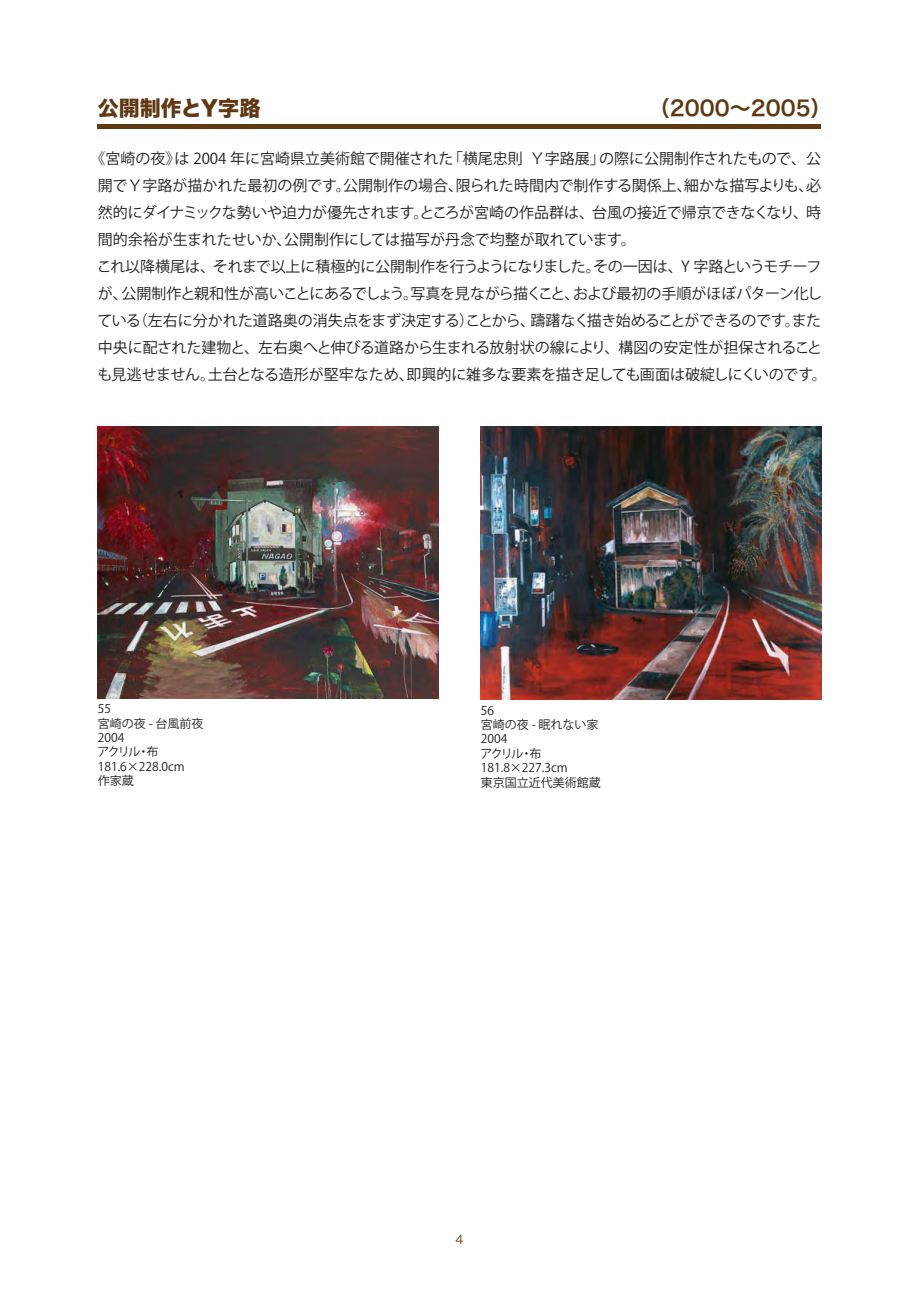
<style>
.page{position:relative;width:919px;height:1289px;background:#fff}
.page>*{position:absolute;margin:0;border:0;box-sizing:border-box;transform-origin:0 0}
.t1{font:21px "Hira Kaku Pro W6";color:#603811}
.t2{font:21px "Hira Kaku Std W8";color:#603811}
.t3{font:15px/27px "Koz Go Pr 6 N";color:#231f20}
.t4{font:12px/14.4px "Koz Go Pr 6 N";color:#231f20}
.t5{font:12px "Hira Kaku Pro W3";color:#603811}
</style>
<div class="page">
<hr style="left:98px;top:125px;width:723px;height:4px;background:#603811">
<img style="left:98px;top:427px;width:340px;height:271px">
<img style="left:480px;top:427px;width:341px;height:272px">
<h1 class="t2" style="left:98px;top:97px;width:164px">公開制作とY字路</h1>
<h1 class="t1" style="left:649px;top:89px;width:184px">（2000～2005）</h1>
<p class="t3" style="left:97px;top:145px;width:731px;text-indent:-6px">《宮崎の夜》は 2004 年に宮崎県立美術館で開催された「横尾忠則 Ｙ字路展」の際に公開制作されたもので、公開でＹ字路が描かれた最初の例です。公開制作の場合、限られた時間内で制作する関係上、細かな描写よりも、必然的にダイナミックな勢いや迫力が優先されます。ところが宮崎の作品群は、台風の接近で帰京できなくなり、時間的余裕が生まれたせいか、公開制作にしては描写が丹念で均整が取れています。<br>これ以降横尾は、それまで以上に積極的に公開制作を行うようになりました。その一因は、Y 字路というモチーフが、公開制作と親和性が高いことにあるでしょう。写真を見ながら描くこと、および最初の手順がほぼパターン化している（左右に分かれた道路奥の消失点をまず決定する）ことから、躊躇なく描き始めることができるのです。また中央に配された建物と、左右奥へと伸びる道路から生まれる放射状の線により、構図の安定性が担保されることも見逃せません。土台となる造形が堅牢なため、即興的に雑多な要素を描き足しても画面は破綻しにくいのです。</p>
<p class="t4" style="left:97px;top:702px;width:108px">55<br>宮崎の夜 - 台風前夜<br>2004<br>アクリル・布<br>181.6×228.0cm<br>作家蔵</p>
<p class="t4" style="left:480px;top:703px;width:122px">56<br>宮崎の夜 - 眠れない家<br>2004<br>アクリル・布<br>181.8×227.3cm<br>東京国立近代美術館蔵</p>
<p class="t5" style="left:455px;top:1228px;width:9px">4</p>
</div>
